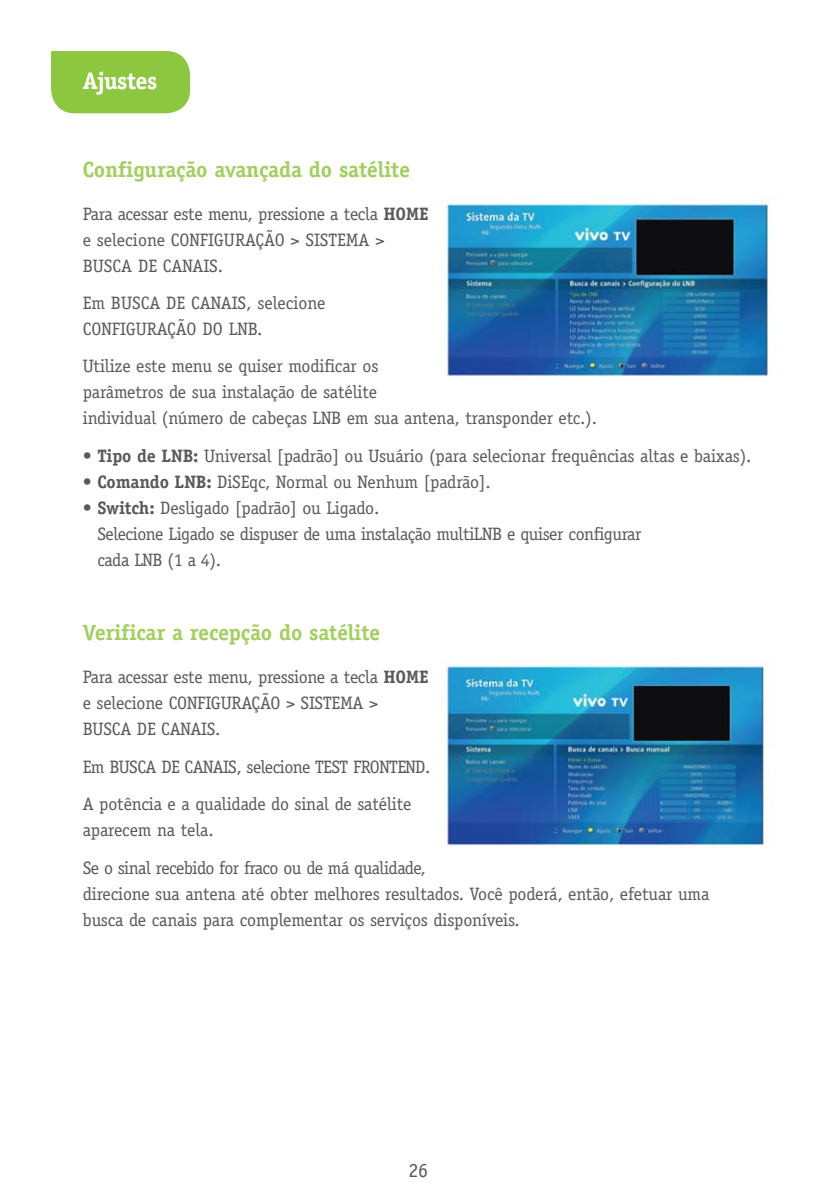
<style>
.page{position:relative;width:840px;height:1191px;background:#fff}
.page>*{position:absolute;margin:0;border:0;box-sizing:border-box;transform-origin:0 0}
.t1{font:700 24px "Officina Serif Std";letter-spacing:-.02em;color:#fff}
.t2{font:700 22px "Officina Serif Std";letter-spacing:-.01em;color:#a3cf62}
.t3{font:20px "Officina Serif Std";color:#58595b}
.t4{font:18px/26px "Officina Serif Std";letter-spacing:-.01em;color:#58595b}
.t5{font:18px/37.4px "Officina Serif Std";letter-spacing:-.03em;color:#58595b}
.s1{font-weight:700}
</style>
<div class="page">
<img style="left:445px;top:203px;width:324px;height:174px">
<img style="left:446px;top:665px;width:320px;height:183px">
<div style="left:51px;top:51px;width:139px;height:62px;background:#8dc63f"></div>
<h1 class="t1" style="left:83px;top:66px;width:76px">Ajustes</h1>
<p class="t2" style="left:83px;top:155px;width:329px">Configuração avançada do satélite</p>
<p class="t4" style="left:83px;top:200px;width:347px">Para acessar este menu, pressione a tecla <span class="s1">HOME </span>e selecione CONFIGURAÇÃO &gt; SISTEMA &gt;<br>BUSCA DE CANAIS.</p>
<p class="t4" style="left:83px;top:290px;width:244px">Em BUSCA DE CANAIS, selecione<br>CONFIGURAÇÃO DO LNB.</p>
<p class="t4" style="left:83px;top:353px;width:515px">Utilize este menu se quiser modificar os<br>parâmetros de sua instalação de satélite<br>individual (número de cabeças LNB em sua antena, transponder etc.).</p>
<p class="t4" style="left:83px;top:442px;width:670px"><span class="s1">• Tipo de LNB:</span> Universal [padrão] ou Usuário (para selecionar frequências altas e baixas).</p>
<p class="t4" style="left:83px;top:468px;width:409px"><span class="s1">• Comando LNB:</span> DiSEqc, Normal ou Nenhum [padrão].</p>
<p class="t4" style="left:97px;top:494px;width:545px;text-indent:-15px"><span class="s1">• Switch:</span> Desligado [padrão] ou Ligado.<br>Selecione Ligado se dispuser de uma instalação multiLNB e quiser configurar cada LNB (1 a 4).</p>
<p class="t2" style="left:83px;top:619px;width:299px">Verificar a recepção do satélite</p>
<p class="t4" style="left:83px;top:664px;width:347px">Para acessar este menu, pressione a tecla <span class="s1">HOME </span>e selecione CONFIGURAÇÃO &gt; SISTEMA &gt;<br>BUSCA DE CANAIS.</p>
<p class="t5" style="left:83px;top:748px;width:349px">Em BUSCA DE CANAIS, selecione TEST FRONTEND.<br>A potência e a qualidade do sinal de satélite</p>
<p class="t5" style="left:83px;top:811px;width:344px">aparecem na tela.<br>Se o sinal recebido for fraco ou de má qualidade,</p>
<p class="t4" style="left:83px;top:880px;width:627px">direcione sua antena até obter melhores resultados. Você poderá, então, efetuar uma busca de canais para complementar os serviços disponíveis.</p>
<p class="t3" style="left:408px;top:1158px;width:21px">26</p>
</div>
